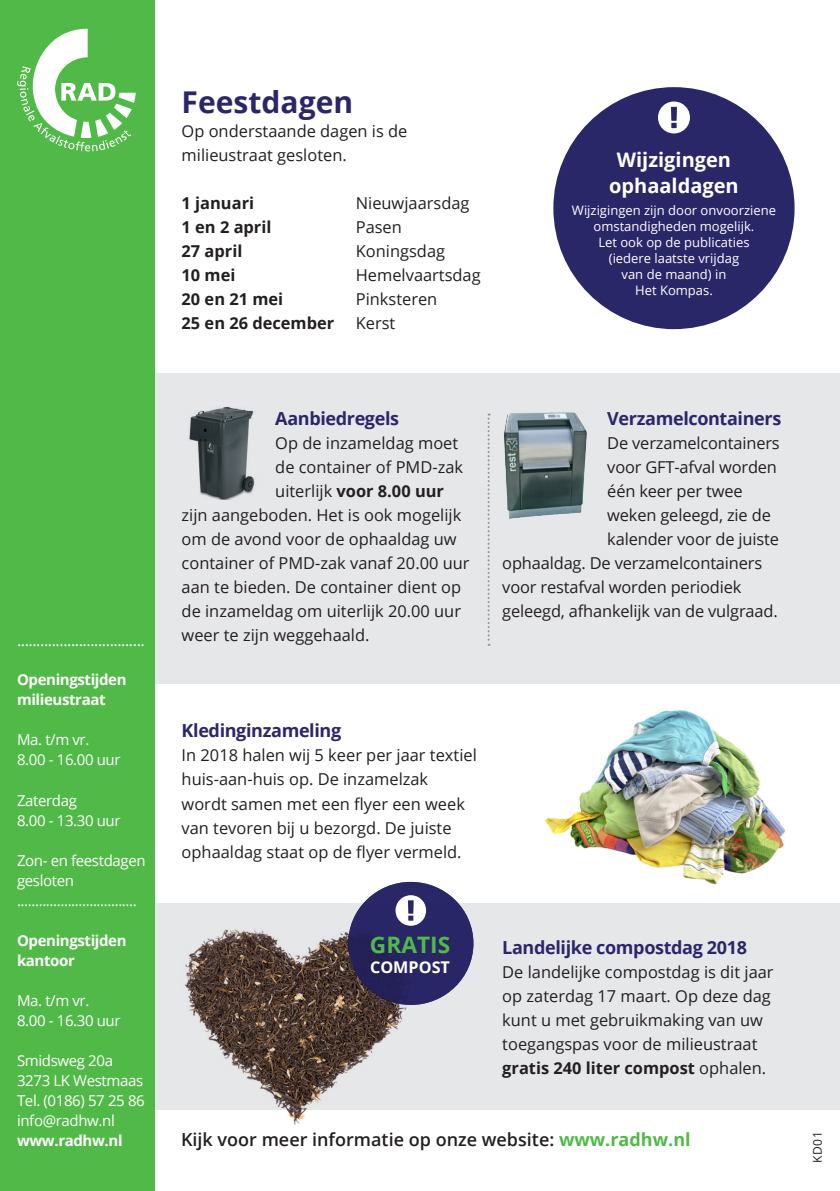
<style>
.page{position:relative;width:840px;height:1191px;background:#fff}
.page>*{position:absolute;margin:0;border:0;box-sizing:border-box;transform-origin:0 0}
.t1{font:700 30px "Open Sans";color:#2a2769}
.t2{font:700 22.6px "Open Sans";color:#51b948}
.t3{font:700 20px "Open Sans";color:#fff}
.t4{font:700 18px "Open Sans";letter-spacing:-.02em;color:#2a2769}
.t5{font:600 18px "Open Sans";color:#231f20}
.t6{font:16.4px/24px "Open Sans";color:#231f20}
.t7{font:700 16.4px "Open Sans";color:#231f20}
.t8{font:700 16.2px "Open Sans";color:#fff}
.t9{font:16px "Open Sans";color:#fff}
.t10{font:15px "Open Sans";letter-spacing:-.025em;color:#fff}
.t11{font:700 15px "Open Sans";letter-spacing:-.025em;color:#fff}
.t12{font:13px/16px "Open Sans";color:#fff;text-align:center}
.t13{font:12px "Open Sans";color:#231f20}
.s1{font-weight:400}
.s2{font-weight:700}
.s3{font-weight:700;color:#51b948}
</style>
<div class="page">
<div style="left:154px;top:373px;width:685px;height:311px;background:#e6e7e9"></div>
<div style="left:154px;top:903px;width:685px;height:206px;background:#e6e7e9"></div>
<div style="left:0;top:0;width:154px;height:1191px;background:#51b948"></div>
<svg style="left:17px;top:28px;width:119px;height:123px"></svg>
<img style="left:545px;top:710px;width:240px;height:175px">
<div style="left:553px;top:87px;width:241px;height:242px;background:#2a2769;border-radius:50%"></div>
<svg style="left:658px;top:101px;width:31px;height:32px"></svg>
<svg style="left:487px;top:413px;width:2px;height:233px"></svg>
<img style="left:154px;top:903px;width:309px;height:255px">
<img style="left:189px;top:407px;width:66px;height:92px">
<img style="left:503px;top:412px;width:84px;height:107px">
<div style="left:348px;top:882px;width:125px;height:123px;background:linear-gradient(to right,#26235c,#2a276a);border-radius:50%"></div>
<svg style="left:395px;top:895px;width:31px;height:30px"></svg>
<p class="t9" style="left:17px;top:629px;width:129px">.................................</p>
<p class="t11" style="left:17px;top:669px;width:111px">Openingstijden</p>
<p class="t11" style="left:17px;top:689px;width:90px">milieustraat</p>
<p class="t10" style="left:17px;top:729px;width:74px">Ma. t/m vr.</p>
<p class="t10" style="left:17px;top:749px;width:105px">8.00 - 16.00 uur</p>
<p class="t10" style="left:17px;top:789px;width:61px">Zaterdag</p>
<p class="t10" style="left:17px;top:809px;width:105px">8.00 - 13.30 uur</p>
<p class="t10" style="left:17px;top:849px;width:130px">Zon- en feestdagen</p>
<p class="t10" style="left:17px;top:869px;width:58px">gesloten</p>
<p class="t10" style="left:17px;top:889px;width:121px">.................................</p>
<p class="t11" style="left:17px;top:929px;width:111px">Openingstijden</p>
<p class="t11" style="left:17px;top:949px;width:59px">kantoor</p>
<p class="t10" style="left:17px;top:989px;width:74px">Ma. t/m vr.</p>
<p class="t10" style="left:17px;top:1009px;width:105px">8.00 - 16.30 uur</p>
<p class="t10" style="left:17px;top:1049px;width:97px">Smidsweg 20a</p>
<p class="t10" style="left:17px;top:1069px;width:128px">3273 LK Westmaas</p>
<p class="t10" style="left:17px;top:1089px;width:129px">Tel. (0186) 57 25 86</p>
<p class="t10" style="left:17px;top:1109px;width:99px">info@radhw.nl</p>
<p class="t11" style="left:17px;top:1129px;width:107px">www.radhw.nl</p>
<p class="t1" style="left:181px;top:81px;width:173px">Feestdagen</p>
<p class="t6" style="left:181px;top:119px;width:227px">Op onderstaande dagen is de milieustraat gesloten.</p>
<p class="t7" style="left:181px;top:192px;width:74px">1 januari</p>
<p class="t6" style="left:355px;top:191px;width:115px">Nieuwjaarsdag</p>
<p class="t7" style="left:181px;top:216px;width:91px">1 en 2 april</p>
<p class="t6" style="left:355px;top:215px;width:48px">Pasen</p>
<p class="t7" style="left:181px;top:240px;width:62px">27 april</p>
<p class="t6" style="left:355px;top:239px;width:91px">Koningsdag</p>
<p class="t7" style="left:181px;top:264px;width:55px">10 mei</p>
<p class="t6" style="left:355px;top:263px;width:126px">Hemelvaartsdag</p>
<p class="t7" style="left:181px;top:288px;width:103px">20 en 21 mei</p>
<p class="t6" style="left:355px;top:287px;width:83px">Pinksteren</p>
<p class="t7" style="left:181px;top:312px;width:154px">25 en 26 december</p>
<p class="t6" style="left:355px;top:311px;width:41px">Kerst</p>
<p class="t3" style="left:616px;top:145px;width:116px">Wijzigingen</p>
<p class="t3" style="left:609px;top:171px;width:131px">ophaaldagen</p>
<p class="t12" style="left:571px;top:201px;width:205px">Wijzigingen zijn door onvoorziene omstandigheden mogelijk.<br>Let ook op de publicaties<br>(iedere laatste vrijdag<br>van de maand) in<br>Het Kompas.</p>
<p class="t4" style="left:275px;top:406px;width:125px">Aanbiedregels</p>
<p class="t6" style="left:275px;top:431px;width:184px">Op de inzameldag moet</p>
<p class="t6" style="left:275px;top:455px;width:189px">de container of PMD-zak</p>
<p class="t7" style="left:275px;top:480px;width:170px"><span class="s1">uiterlijk</span> voor 8.00 uur</p>
<p class="t6" style="left:181px;top:503px;width:281px">zijn aangeboden. Het is ook mogelijk</p>
<p class="t6" style="left:181px;top:527px;width:276px">om de avond voor de ophaaldag uw</p>
<p class="t6" style="left:181px;top:551px;width:289px">container of PMD-zak vanaf 20.00 uur</p>
<p class="t6" style="left:181px;top:575px;width:281px">aan te bieden. De container dient op</p>
<p class="t6" style="left:181px;top:599px;width:281px">de inzameldag om uiterlijk 20.00 uur</p>
<p class="t6" style="left:181px;top:623px;width:189px">weer te zijn weggehaald.</p>
<p class="t4" style="left:607px;top:406px;width:175px">Verzamelcontainers</p>
<p class="t6" style="left:607px;top:431px;width:174px">De verzamelcontainers</p>
<p class="t6" style="left:607px;top:455px;width:171px">voor GFT-afval worden</p>
<p class="t6" style="left:607px;top:479px;width:137px">één keer per twee</p>
<p class="t6" style="left:607px;top:503px;width:165px">weken geleegd, zie de</p>
<p class="t6" style="left:607px;top:527px;width:173px">kalender voor de juiste</p>
<p class="t6" style="left:502px;top:551px;width:261px">ophaaldag. De verzamelcontainers</p>
<p class="t6" style="left:502px;top:575px;width:240px">voor restafval worden periodiek</p>
<p class="t6" style="left:502px;top:599px;width:277px">geleegd, afhankelijk van de vulgraad.</p>
<p class="t4" style="left:181px;top:718px;width:161px">Kledinginzameling</p>
<p class="t6" style="left:181px;top:743px;width:296px">In 2018 halen wij 5 keer per jaar textiel huis-aan-huis op. De inzamelzak wordt samen met een flyer een week van tevoren bij u bezorgd. De juiste ophaaldag staat op de flyer vermeld.</p>
<p class="t2" style="left:370px;top:929px;width:82px">GRATIS</p>
<p class="t8" style="left:370px;top:955px;width:81px">COMPOST</p>
<p class="t4" style="left:502px;top:934px;width:246px">Landelijke compostdag 2018</p>
<p class="t6" style="left:502px;top:959px;width:273px">De landelijke compostdag is dit jaar op zaterdag 17 maart. Op deze dag kunt u met gebruikmaking van uw toegangspas voor de milieustraat <span class="s2">gratis 240 liter compost</span> ophalen.</p>
<p class="t5" style="left:181px;top:1126px;width:511px">Kijk voor meer informatie op onze website: <span class="s3">www.radhw.nl</span></p>
<p class="t13" style="left:808px;top:1163px;width:33px;rotate:-90deg">KD01</p>
</div>
